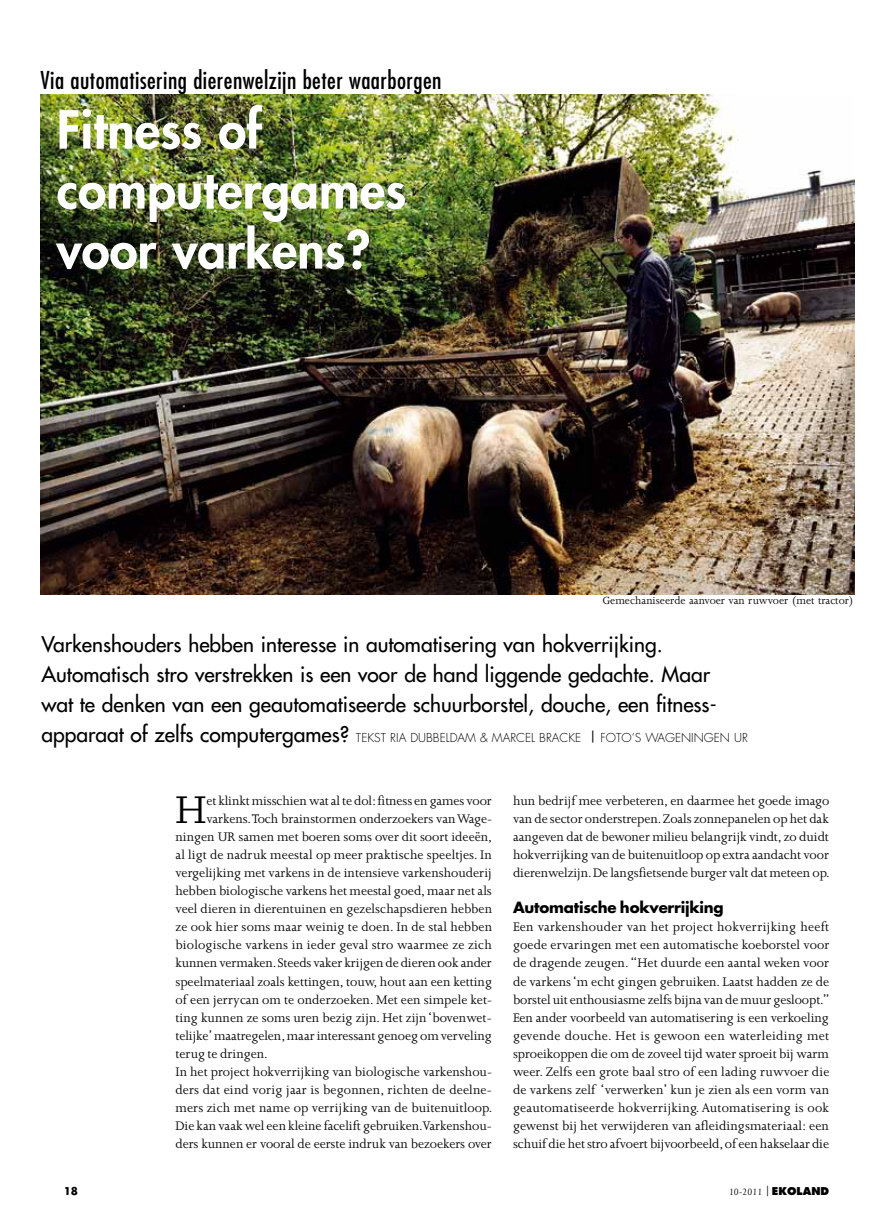
<style>
.page{position:relative;width:893px;height:1212px;background:#fff}
.page>*{position:absolute;margin:0;border:0;box-sizing:border-box;transform-origin:0 0}
.t1{font:800 51px/60px "Futura Std";color:#fff}
.t2{font:44.4px "Joanna MT Std";color:#000}
.t3{font:condensed 24px "Futura Std";letter-spacing:.02em;color:#000}
.t4{font:500 21px/30px "Futura Std";color:#000}
.t5{font:700 15px "Futura Std";letter-spacing:-.015em;color:#000}
.t6{font:14.25px/18px "Joanna MT Std";color:#000;text-align:justify}
.t7{font:300 12px "Futura Std";color:#000}
.t8{font:12px "Joanna MT Std";color:#000}
.t9{font:italic 10.5px "Joanna MT Std";color:#000}
.t10{font:700 10.5px "Futura Std";color:#000}
.s1{font-weight:500;font-size:21px}
.s2{font-weight:500}
.s3{font-family:"Futura Std";font-weight:500;font-style:normal}
.s4{font-family:"Futura Std";font-weight:800;font-style:normal}
</style>
<div class="page">
<img style="left:41px;top:94px;width:814px;height:500px">
<h3 class="t3" style="left:40px;top:65px;width:403px">Via automatisering dierenwelzijn beter waarborgen</h3>
<h1 class="t1" style="left:57px;top:100px;width:351px">Fitness of computergames voor varkens?</h1>
<p class="t8" style="left:603px;top:594px;width:252px">Gemechaniseerde aanvoer van ruwvoer (met tractor)</p>
<h3 class="t4" style="left:41px;top:629px;width:677px">Varkenshouders hebben interesse in automatisering van hokverrijking.<br>Automatisch stro verstrekken is een voor de hand liggende gedachte. Maar wat te denken van een geautomatiseerde schuurborstel, douche, een fitness-</h3>
<p class="t7" style="left:41px;top:730px;width:708px"><span class="s1">apparaat of zelfs computergames?</span> TEKST RIA DUBBELDAM &amp; MARCEL BRACKE <span class="s2">|</span> FOTO’S WAGENINGEN UR</p>
<h2 class="t2" style="left:176px;top:786px;width:33px">H</h2>
<p class="t6" style="left:206px;top:792px;width:287px">et klinkt misschien wat al te dol: fitness en games voor</p>
<p class="t6" style="left:206px;top:810px;width:287px">varkens. Toch brainstormen onderzoekers van Wage-</p>
<p class="t6" style="left:175px;top:828px;width:318px">ningen UR samen met boeren soms over dit soort ideeën,</p>
<p class="t6" style="left:175px;top:846px;width:318px">al ligt de nadruk meestal op meer praktische speeltjes. In</p>
<p class="t6" style="left:175px;top:864px;width:318px">vergelijking met varkens in de intensieve varkenshouderij</p>
<p class="t6" style="left:175px;top:882px;width:318px">hebben biologische varkens het meestal goed, maar net als</p>
<p class="t6" style="left:175px;top:900px;width:318px">veel dieren in dierentuinen en gezelschapsdieren hebben</p>
<p class="t6" style="left:175px;top:918px;width:318px">ze ook hier soms maar weinig te doen. In de stal hebben</p>
<p class="t6" style="left:175px;top:936px;width:318px">biologische varkens in ieder geval stro waarmee ze zich</p>
<p class="t6" style="left:175px;top:954px;width:318px">kunnen vermaken. Steeds vaker krijgen de dieren ook ander</p>
<p class="t6" style="left:175px;top:972px;width:318px">speelmateriaal zoals kettingen, touw, hout aan een ketting</p>
<p class="t6" style="left:175px;top:990px;width:318px">of een jerrycan om te onderzoeken. Met een simpele ket-</p>
<p class="t6" style="left:175px;top:1008px;width:318px">ting kunnen ze soms uren bezig zijn. Het zijn ‘bovenwet-</p>
<p class="t6" style="left:175px;top:1026px;width:318px">telijke’ maatregelen, maar interessant genoeg om verveling</p>
<p class="t6" style="left:175px;top:1044px;width:94px">terug te dringen.</p>
<p class="t6" style="left:175px;top:1063px;width:318px">In het project hokverrijking van biologische varkenshou-</p>
<p class="t6" style="left:175px;top:1081px;width:318px">ders dat eind vorig jaar is begonnen, richten de deelne-</p>
<p class="t6" style="left:175px;top:1099px;width:318px">mers zich met name op verrijking van de buitenuitloop.</p>
<p class="t6" style="left:175px;top:1117px;width:318px">Die kan vaak wel een kleine facelift gebruiken. Varkenshou-</p>
<p class="t6" style="left:175px;top:1135px;width:318px">ders kunnen er vooral de eerste indruk van bezoekers over</p>
<p class="t6" style="left:513px;top:791px;width:318px">hun bedrijf mee verbeteren, en daarmee het goede imago van de sector onderstrepen. Zoals zonnepanelen op het dak aangeven dat de bewoner milieu belangrijk vindt, zo duidt hokverrijking van de buitenuitloop op extra aandacht voor dierenwelzijn. De langsfietsende burger valt dat meteen op.</p>
<p class="t5" style="left:513px;top:898px;width:212px">Automatische hokverrijking</p>
<p class="t6" style="left:513px;top:918px;width:318px">Een varkenshouder van het project hokverrijking heeft goede ervaringen met een automatische koeborstel voor de dragende zeugen. “Het duurde een aantal weken voor de varkens ‘m echt gingen gebruiken. Laatst hadden ze de borstel uit enthousiasme zelfs bijna van de muur gesloopt.” Een ander voorbeeld van automatisering is een verkoeling gevende douche. Het is gewoon een waterleiding met sproeikoppen die om de zoveel tijd water sproeit bij warm weer. Zelfs een grote baal stro of een lading ruwvoer die de varkens zelf ‘verwerken’ kun je zien als een vorm van geautomatiseerde hokverrijking. Automatisering is ook gewenst bij het verwijderen van afleidingsmateriaal: een schuif die het stro afvoert bijvoorbeeld, of een hakselaar die</p>
<p class="t10" style="left:64px;top:1184px;width:16px">18</p>
<p class="t9" style="left:729px;top:1186px;width:102px">10-2011 <span class="s3">|</span> <span class="s4">EKOLAND</span></p>
</div>
